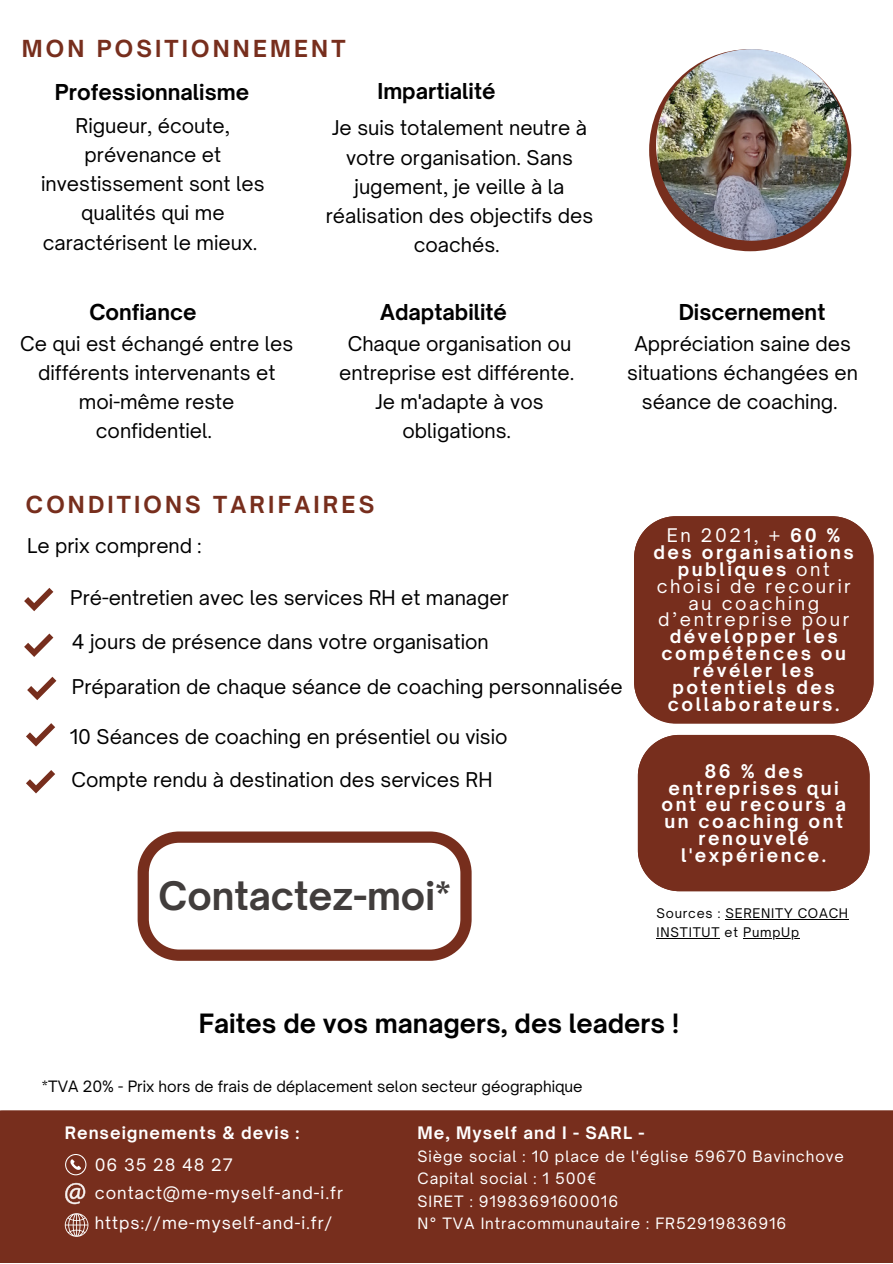
<style>
.page{position:relative;width:893px;height:1264px;background:#fff}
.page>*{position:absolute;margin:0;border:0;box-sizing:border-box;transform-origin:0 0}
.t1{font:700 37.5px "Open Sauce One";color:#413d3c}
.t2{font:700 25.5px "Open Sauce One";color:#000}
.t3{font:700 22.5px "Open Sauce One";letter-spacing:.14em;color:#772e1d}
.t4{font:700 21px "Open Sauce One";color:#000}
.t5{font:19.5px/29.2px "Open Sauce One";color:#000;text-align:center}
.t6{font:700 18px/16.8px "Open Sauce One";letter-spacing:.14em;color:#fff;text-align:center}
.t7{font:16.5px "Open Sauce One";letter-spacing:.06em;color:#fff}
.t8{font:700 16.5px "Open Sauce One";letter-spacing:.06em;color:#fff}
.t9{font:15px "Open Sauce One";letter-spacing:.06em;color:#fff}
.t10{font:15px "Open Sauce One";color:#000}
.t11{font:12.75px/19px "Open Sauce One";letter-spacing:.06em;color:#000}
.s1{font-weight:400}
</style>
<div class="page">
<svg style="left:24px;top:588px;width:29px;height:23px"></svg>
<svg style="left:24px;top:633px;width:29px;height:24px"></svg>
<svg style="left:26px;top:723px;width:29px;height:23px"></svg>
<svg style="left:26px;top:770px;width:29px;height:23px"></svg>
<svg style="left:138px;top:831px;width:333px;height:129px"></svg>
<div style="left:634px;top:516px;width:239px;height:207px;background:#772e1d"></div>
<div style="left:637px;top:735px;width:232px;height:156px;background:#772e1d"></div>
<hr style="left:725px;top:918px;width:123px;height:1px;background:#000">
<hr style="left:656px;top:937px;width:64px;height:1px;background:#000">
<hr style="left:743px;top:937px;width:56px;height:1px;background:#000">
<svg style="left:27px;top:676px;width:29px;height:24px"></svg>
<div style="left:0;top:1110px;width:892px;height:152px;background:#772e1d"></div>
<svg style="left:65px;top:1153px;width:21px;height:22px"></svg>
<svg style="left:65px;top:1182px;width:20px;height:22px"></svg>
<svg style="left:65px;top:1213px;width:23px;height:23px"></svg>
<div style="left:649px;top:49px;width:202px;height:202px;background:#772e1d;border-radius:50%"></div>
<img style="left:656px;top:49px;width:191px;height:192px;border-radius:50%">
<p class="t3" style="left:22px;top:35px;width:325px">MON POSITIONNEMENT</p>
<p class="t4" style="left:55px;top:79px;width:196px">Professionnalisme</p>
<p class="t4" style="left:377px;top:78px;width:119px">Impartialité</p>
<p class="t5" style="left:41px;top:111px;width:225px">Rigueur, écoute, prévenance et investissement sont les qualités qui me caractérisent le mieux.</p>
<p class="t5" style="left:326px;top:113px;width:269px">Je suis totalement neutre à votre organisation. Sans jugement, je veille à la réalisation des objectifs des coachés.</p>
<p class="t4" style="left:89px;top:299px;width:109px">Confiance</p>
<p class="t5" style="left:20px;top:328px;width:274px">Ce qui est échangé entre les différents intervenants et moi-même reste confidentiel.</p>
<p class="t4" style="left:380px;top:299px;width:128px">Adaptabilité</p>
<p class="t5" style="left:339px;top:328px;width:237px">Chaque organisation ou entreprise est différente.</p>
<p class="t5" style="left:375px;top:387px;width:170px">Je m'adapte à vos obligations.</p>
<p class="t4" style="left:678px;top:299px;width:148px">Discernement</p>
<p class="t5" style="left:627px;top:328px;width:232px">Appréciation saine des situations échangées en séance de coaching.</p>
<p class="t3" style="left:26px;top:490px;width:350px">CONDITIONS TARIFAIRES</p>
<p class="t5" style="left:27px;top:530px;width:176px">Le prix comprend :</p>
<p class="t5" style="left:70px;top:583px;width:440px">Pré-entretien avec les services RH et manager</p>
<p class="t5" style="left:72px;top:626px;width:418px">4 jours de présence dans votre organisation</p>
<p class="t5" style="left:72px;top:672px;width:552px">Préparation de chaque séance de coaching personnalisée</p>
<p class="t5" style="left:70px;top:721px;width:439px">10 Séances de coaching en présentiel ou visio</p>
<p class="t5" style="left:72px;top:765px;width:422px">Compte rendu à destination des services RH</p>
<p class="t1" style="left:159px;top:872px;width:294px">Contactez-moi*</p>
<p class="t6" style="left:653px;top:527px;width:202px"><span class="s1">En 2021, +</span> 60 % des organisations publiques <span class="s1">ont choisi de recourir au coaching d’entreprise pour </span>développer les compétences ou révéler les potentiels des collaborateurs.</p>
<p class="t6" style="left:661px;top:762px;width:186px">86 % des entreprises qui ont eu recours a un coaching ont renouvelé l'expérience.</p>
<p class="t11" style="left:656px;top:903px;width:193px">Sources : SERENITY COACH<br>INSTITUT et PumpUp</p>
<p class="t2" style="left:199px;top:1007px;width:482px">Faites de vos managers, des leaders !</p>
<p class="t10" style="left:42px;top:1077px;width:542px">*TVA 20% - Prix hors de frais de déplacement selon secteur géographique</p>
<p class="t8" style="left:65px;top:1122px;width:236px">Renseignements &amp; devis :</p>
<p class="t7" style="left:95px;top:1154px;width:140px">06 35 28 48 27</p>
<p class="t7" style="left:95px;top:1182px;width:250px">contact@me-myself-and-i.fr</p>
<p class="t8" style="left:417px;top:1122px;width:228px">Me, Myself and I - SARL -</p>
<p class="t9" style="left:417px;top:1146px;width:428px">Siège social : 10 place de l'église 59670 Bavinchove</p>
<p class="t9" style="left:417px;top:1169px;width:181px">Capital social : 1 500€</p>
<p class="t9" style="left:417px;top:1191px;width:202px">SIRET : 91983691600016</p>
<p class="t7" style="left:95px;top:1212px;width:239px">https://me-myself-and-i.fr/</p>
<p class="t9" style="left:417px;top:1214px;width:370px">N° TVA Intracommunautaire : FR52919836916</p>
</div>
